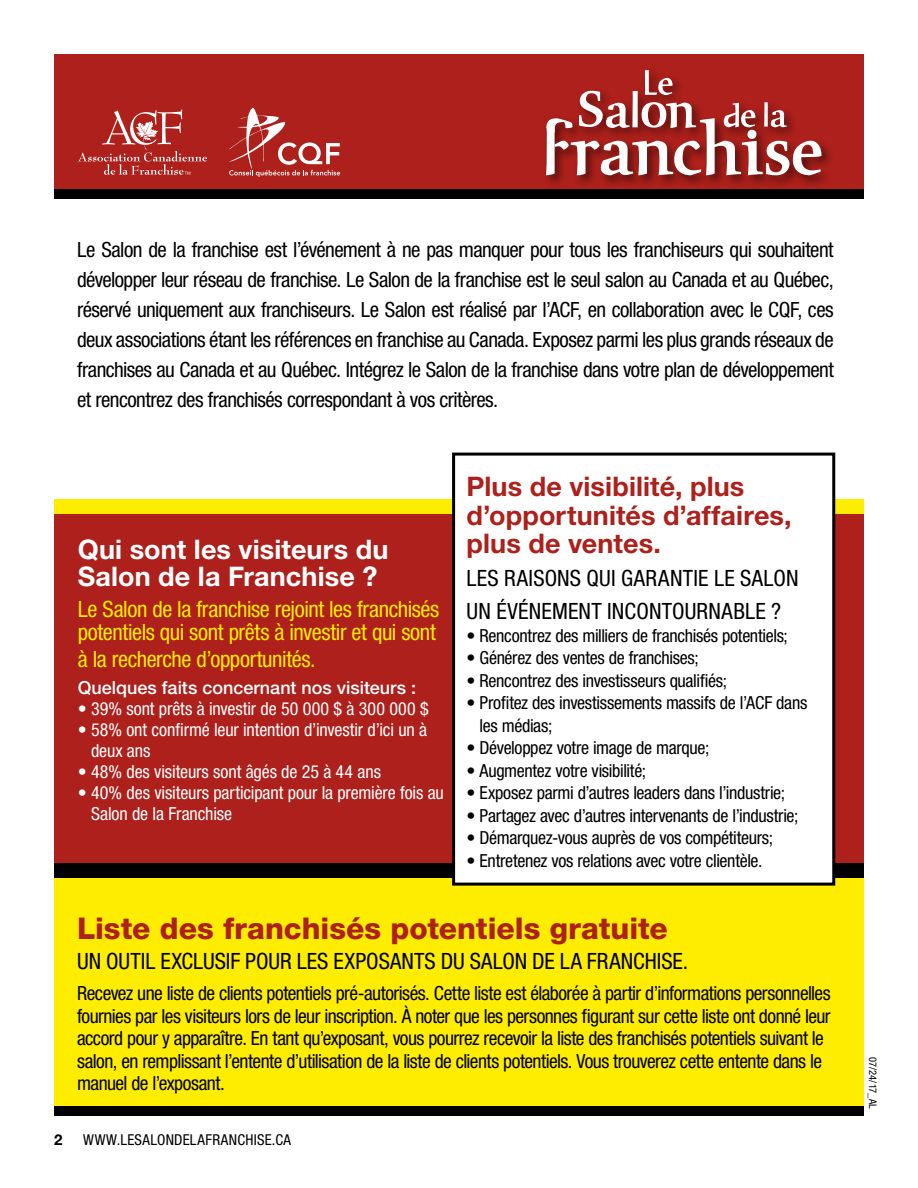
<style>
.page{position:relative;width:918px;height:1188px;background:#fff}
.page>*{position:absolute;margin:0;border:0;box-sizing:border-box;transform-origin:0 0}
.t1{font:800 30px "Helvetica Neue LT Std";color:#ad201b}
.t2{font:700 27px/28.5px "Helvetica Neue LT Std";letter-spacing:.005em;color:#ad201b}
.t3{font:700 27px/27px "Helvetica Neue LT Std";letter-spacing:.005em;color:#fff}
.t4{font:condensed 22.5px/22.5px "Helvetica Neue LT Std";letter-spacing:-.015em;color:#ffed00}
.t5{font:condensed 22.5px/33px "Helvetica Neue LT Std";letter-spacing:.005em;color:#000}
.t6{font:condensed 21px/30px "Helvetica Neue LT Std";letter-spacing:-.025em;color:#000;text-align:justify}
.t7{font:condensed 19.5px/22.5px "Helvetica Neue LT Std";letter-spacing:-.025em;color:#000}
.t8{font:condensed 18px/22.5px "Helvetica Neue LT Std";letter-spacing:-.015em;color:#000}
.t9{font:condensed 18px/21px "Helvetica Neue LT Std";letter-spacing:-.005em;color:#fff}
.t10{font:500 18px "Helvetica Neue LT Std";color:#fff}
.t11{font:condensed 15px "Helvetica Neue LT Std";letter-spacing:.02em;color:#000}
.t12{font:700 15px "Helvetica Neue LT Std";color:#000}
.t13{font:condensed 10.5px "Helvetica Neue LT Std";color:#000}
</style>
<div class="page">
<div style="left:54px;top:177px;width:810px;height:22px;background:#000"></div>
<div style="left:54px;top:54px;width:810px;height:135px;background:#ad201b"></div>
<div style="left:543px;top:67px;width:291px;height:121px;background:#000;opacity:.5"></div>
<svg style="left:546px;top:70px;width:276px;height:105px"></svg>
<svg style="left:229px;top:108px;width:111px;height:69px"></svg>
<svg style="left:78px;top:109px;width:129px;height:66px"></svg>
<div style="left:54px;top:1094px;width:810px;height:22px;background:#000"></div>
<div style="left:54px;top:835px;width:810px;height:271px;background:#ffed00"></div>
<div style="left:54px;top:499px;width:810px;height:22px;background:#ffed00"></div>
<div style="left:54px;top:857px;width:810px;height:21px;background:#000"></div>
<div style="left:54px;top:514px;width:810px;height:349px;background:#ad201b"></div>
<div style="left:454px;top:454px;width:380px;height:430px;background:#fff"></div>
<div style="left:452px;top:453px;width:383px;height:433px;border:3px solid #000"></div>
<p class="t6" style="left:77px;top:235px;width:758px">Le Salon de la franchise est l’événement à ne pas manquer pour tous les franchiseurs qui souhaitent développer leur réseau de franchise. Le Salon de la franchise est le seul salon au Canada et au Québec, réservé uniquement aux franchiseurs. Le Salon est réalisé par l’ACF, en collaboration avec le CQF, ces deux associations étant les références en franchise au Canada. Exposez parmi les plus grands réseaux de franchises au Canada et au Québec. Intégrez le Salon de la franchise dans votre plan de développement et rencontrez des franchisés correspondant à vos critères.</p>
<p class="t3" style="left:78px;top:535px;width:312px">Qui sont les visiteurs du<br>Salon de la Franchise ?</p>
<p class="t4" style="left:78px;top:598px;width:363px">Le Salon de la franchise rejoint les franchisés potentiels qui sont prêts à investir et qui sont</p>
<p class="t4" style="left:78px;top:647px;width:239px">à la recherche d’opportunités.</p>
<p class="t10" style="left:78px;top:677px;width:340px">Quelques faits concernant nos visiteurs :</p>
<p class="t9" style="left:78px;top:698px;width:353px">• 39% sont prêts à investir de 50 000 $ à 300 000 $</p>
<p class="t9" style="left:91px;top:719px;width:338px;text-indent:-13px">• 58% ont confirmé leur intention d’investir d’ici un à deux ans</p>
<p class="t9" style="left:78px;top:761px;width:305px">• 48% des visiteurs sont âgés de 25 à 44 ans</p>
<p class="t9" style="left:91px;top:782px;width:354px;text-indent:-13px">• 40% des visiteurs participant pour la première fois au<br>Salon de la Franchise</p>
<p class="t2" style="left:467px;top:472px;width:327px">Plus de visibilité, plus d’opportunités d’affaires, plus de ventes.</p>
<p class="t5" style="left:467px;top:562px;width:334px">LES RAISONS QUI GARANTIE LE SALON<br>UN ÉVÉNEMENT INCONTOURNABLE ?</p>
<p class="t8" style="left:467px;top:624px;width:323px">• Rencontrez des milliers de franchisés potentiels;</p>
<p class="t8" style="left:467px;top:647px;width:234px">• Générez des ventes de franchises;</p>
<p class="t8" style="left:467px;top:669px;width:262px">• Rencontrez des investisseurs qualifiés;</p>
<p class="t8" style="left:480px;top:692px;width:329px;text-indent:-13px">• Profitez des investissements massifs de l’ACF dans les médias;</p>
<p class="t8" style="left:467px;top:737px;width:244px">• Développez votre image de marque;</p>
<p class="t8" style="left:467px;top:759px;width:181px">• Augmentez votre visibilité;</p>
<p class="t8" style="left:467px;top:782px;width:320px">• Exposez parmi d’autres leaders dans l’industrie;</p>
<p class="t8" style="left:467px;top:804px;width:333px">• Partagez avec d’autres intervenants de l’industrie;</p>
<p class="t8" style="left:467px;top:827px;width:308px">• Démarquez-vous auprès de vos compétiteurs;</p>
<p class="t8" style="left:467px;top:849px;width:297px">• Entretenez vos relations avec votre clientèle.</p>
<h1 class="t1" style="left:77px;top:910px;width:592px">Liste des franchisés potentiels gratuite</h1>
<p class="t5" style="left:77px;top:944px;width:613px">UN OUTIL EXCLUSIF POUR LES EXPOSANTS DU SALON DE LA FRANCHISE.</p>
<p class="t7" style="left:77px;top:982px;width:755px">Recevez une liste de clients potentiels pré-autorisés. Cette liste est élaborée à partir d’informations personnelles fournies par les visiteurs lors de leur inscription. À noter que les personnes figurant sur cette liste ont donné leur accord pour y apparaître. En tant qu’exposant, vous pourrez recevoir la liste des franchisés potentiels suivant le salon, en remplissant l’entente d’utilisation de la liste de clients potentiels. Vous trouverez cette entente dans le manuel de l’exposant.</p>
<p class="t12" style="left:54px;top:1130px;width:10px">2</p>
<p class="t11" style="left:83px;top:1131px;width:209px">WWW.LESALONDELAFRANCHISE.CA</p>
<p class="t13" style="left:879px;top:1057px;width:54px;rotate:90deg">07/24/17_AL</p>
</div>
